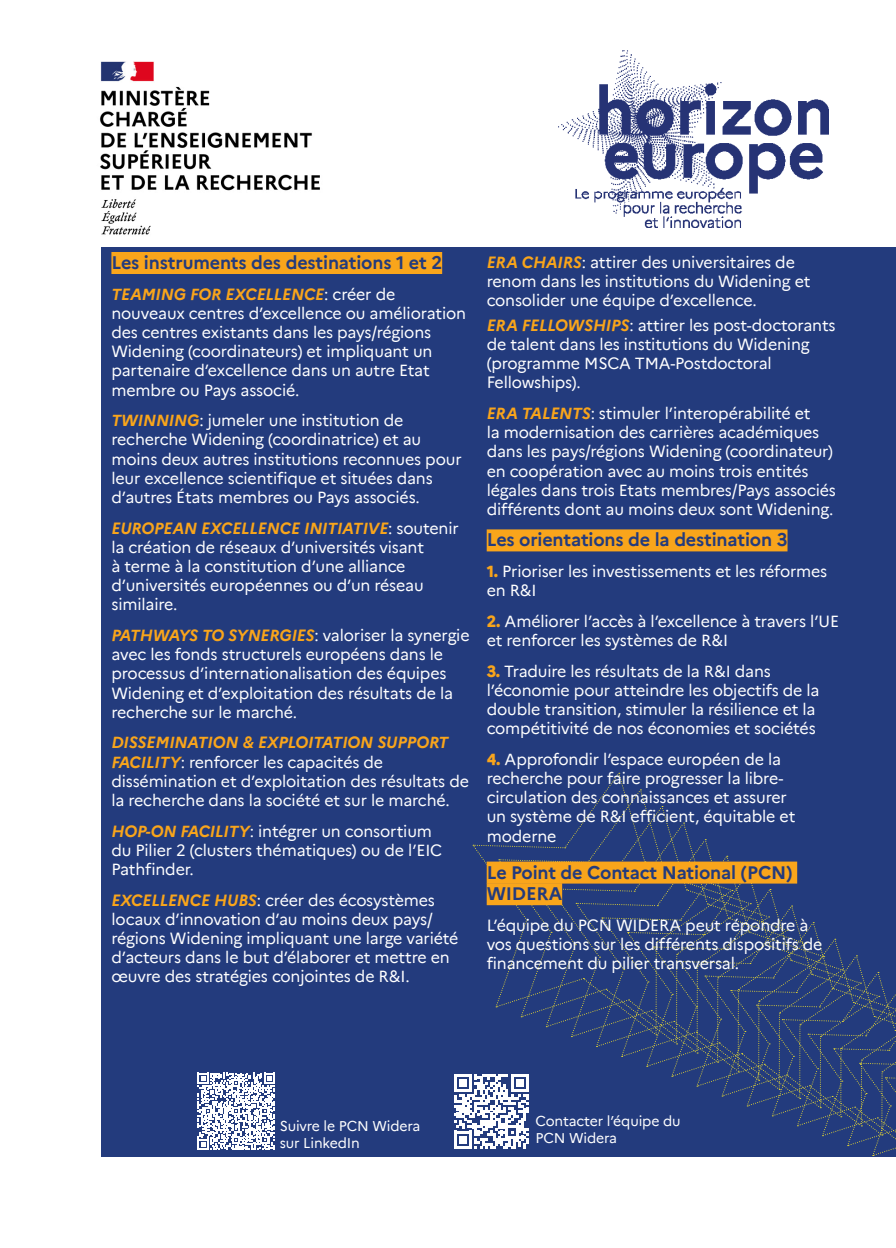
<style>
.page{position:relative;width:896px;height:1248px;background:#fff}
.page>*{position:absolute;margin:0;border:0;box-sizing:border-box;transform-origin:0 0}
.Soutitre{font:700 18px/21.6px "Marianne";letter-spacing:-.01em;color:#233b7d}
.Soutitre-2{font:16px/19.2px "Marianne";letter-spacing:-.01em;color:#fff}
.courant_blanc{font:14px "Marianne";letter-spacing:-.01em;color:#fff}
.s1{font-weight:700;font-style:italic;color:#f9a51b}
.s2{font-weight:800;color:#f9a51b}
</style>
<div class="page">
<div style="left:102px;top:247px;width:794px;height:909px;background:#233b7d"></div>
<svg style="left:198px;top:1072px;width:77px;height:77px"></svg>
<img style="left:100px;top:61px;width:220px;height:174px">
<svg style="left:454px;top:772px;width:442px;height:385px"></svg>
<div style="left:111px;top:252px;width:331px;height:22px;background:#f9a51b"></div>
<div style="left:487px;top:529px;width:300px;height:22px;background:#f9a51b"></div>
<div style="left:487px;top:861px;width:310px;height:22px;background:#f9a51b"></div>
<div style="left:487px;top:883px;width:75px;height:22px;background:#f9a51b"></div>
<img style="left:558px;top:50px;width:270px;height:177px">
<p class="Soutitre" style="left:111px;top:250px;width:332px">Les instruments des destinations 1 et 2</p>
<p class="Soutitre-2" style="left:111px;top:283px;width:356px"><span class="s1">TEAMING FOR EXCELLENCE</span>: créer de nouveaux centres d’excellence ou amélioration des centres existants dans les pays/régions Widening (coordinateurs) et impliquant un partenaire d’excellence dans un autre Etat membre ou Pays associé.</p>
<p class="Soutitre-2" style="left:111px;top:409px;width:352px"><span class="s1">TWINNING</span>: jumeler une institution de recherche Widening (coordinatrice) et au moins deux autres institutions reconnues pour leur excellence scientifique et situées dans d’autres États membres ou Pays associés.</p>
<p class="Soutitre-2" style="left:111px;top:517px;width:349px"><span class="s1">EUROPEAN EXCELLENCE INITIATIVE</span>: soutenir la création de réseaux d’universités visant<br>à terme à la constitution d’une alliance d’universités européennes ou d’un réseau similaire.</p>
<p class="Soutitre-2" style="left:111px;top:624px;width:360px"><span class="s1">PATHWAYS TO SYNERGIES</span>: valoriser la synergie avec les fonds structurels européens dans le processus d’internationalisation des équipes Widening et d’exploitation des résultats de la recherche sur le marché.</p>
<p class="Soutitre-2" style="left:111px;top:731px;width:359px"><span class="s1">DISSEMINATION &amp; EXPLOITATION SUPPORT FACILITY</span>: renforcer les capacités de dissémination et d’exploitation des résultats de la recherche dans la société et sur le marché.</p>
<p class="Soutitre-2" style="left:111px;top:820px;width:332px"><span class="s1">HOP-ON FACILITY</span>: intégrer un consortium du Pilier 2 (clusters thématiques) ou de l’EIC<br>Pathfinder.</p>
<p class="Soutitre-2" style="left:111px;top:888px;width:349px"><span class="s1">EXCELLENCE HUBS</span>: créer des écosystèmes locaux d’innovation d’au moins deux pays/ régions Widening impliquant une large variété d’acteurs dans le but d’élaborer et mettre en œuvre des stratégies conjointes de R&amp;I.</p>
<p class="Soutitre-2" style="left:487px;top:251px;width:325px"><span class="s1">ERA CHAIRS</span>: attirer des universitaires de renom dans les institutions du Widening et consolider une équipe d’excellence.</p>
<p class="Soutitre-2" style="left:487px;top:314px;width:350px"><span class="s1">ERA FELLOWSHIPS</span>: attirer les post-doctorants de talent dans les institutions du Widening (programme MSCA TMA-Postdoctoral Fellowships).</p>
<p class="Soutitre-2" style="left:487px;top:402px;width:351px"><span class="s1">ERA TALENTS</span>: stimuler l’interopérabilité et<br>la modernisation des carrières académiques dans les pays/régions Widening (coordinateur) en coopération avec au moins trois entités légales dans trois Etats membres/Pays associés différents dont au moins deux sont Widening.</p>
<p class="Soutitre" style="left:487px;top:527px;width:302px">Les orientations de la destination 3</p>
<p class="Soutitre-2" style="left:487px;top:560px;width:342px"><span class="s2">1.</span> Prioriser les investissements et les réformes en R&amp;I</p>
<p class="Soutitre-2" style="left:487px;top:610px;width:354px"><span class="s2">2.</span> Améliorer l’accès à l’excellence à travers l’UE et renforcer les systèmes de R&amp;I</p>
<p class="Soutitre-2" style="left:487px;top:660px;width:334px"><span class="s2">3.</span> Traduire les résultats de la R&amp;I dans l’économie pour atteindre les objectifs de la double transition, stimuler la résilience et la compétitivité de nos économies et sociétés</p>
<p class="Soutitre-2" style="left:487px;top:748px;width:310px"><span class="s2">4.</span> Approfondir l’espace européen de la recherche pour faire progresser la libre&shy;circulation des connaissances et assurer un système de R&amp;I efficient, équitable et moderne</p>
<p class="Soutitre" style="left:487px;top:859px;width:307px">Le Point de Contact National (PCN)<br>WIDERA</p>
<p class="Soutitre-2" style="left:487px;top:914px;width:337px">L’équipe du PCN WIDERA peut répondre à vos questions sur les différents dispositifs de financement du pilier transversal.</p>
<p class="courant_blanc" style="left:280px;top:1115px;width:142px">Suivre le PCN Widera</p>
<p class="courant_blanc" style="left:280px;top:1132px;width:82px">sur LinkedIn</p>
<p class="courant_blanc" style="left:535px;top:1109px;width:147px">Contacter l’équipe du</p>
<p class="courant_blanc" style="left:535px;top:1126px;width:83px">PCN Widera</p>
</div>
